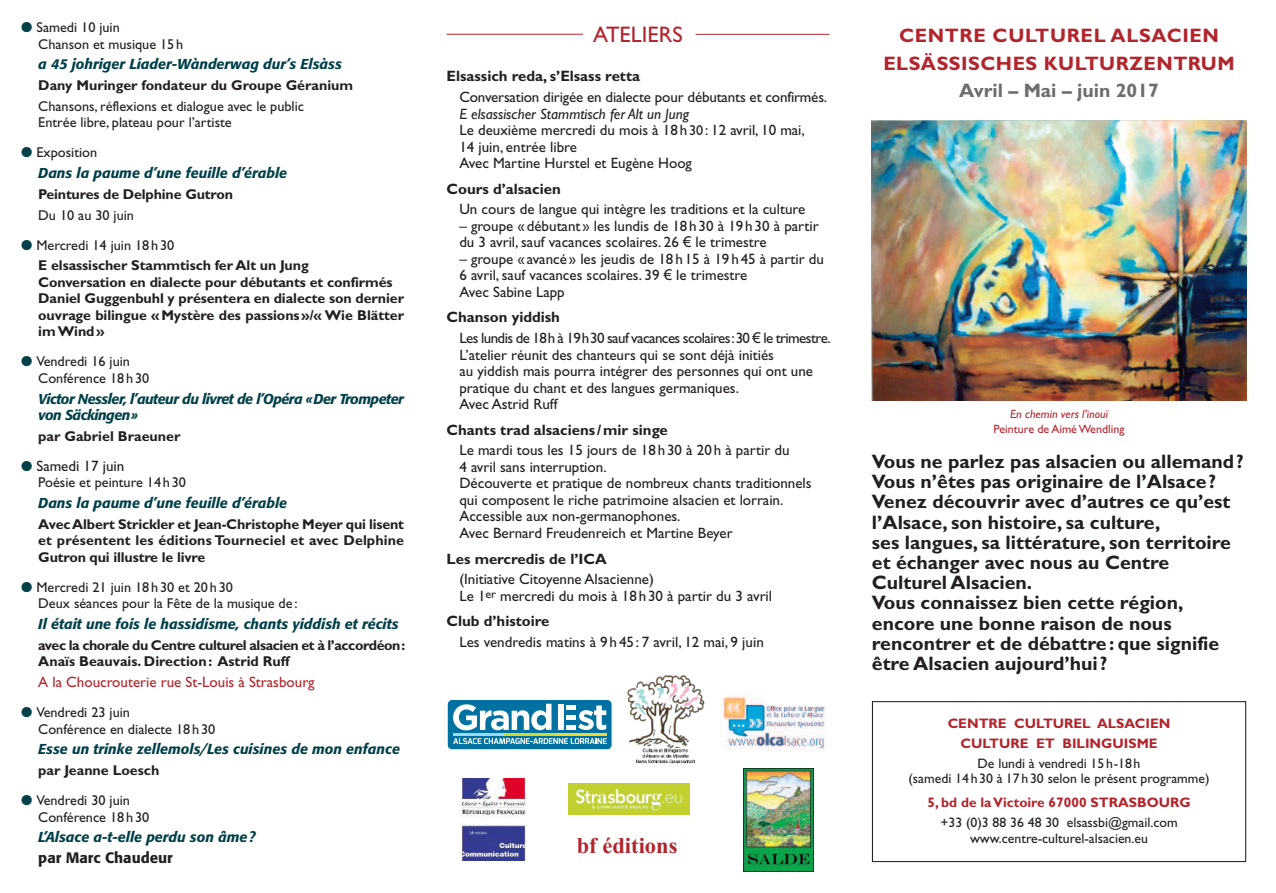
<style>
.page{position:relative;width:1276px;height:893px;background:#fff}
.page>*{position:absolute;margin:0;border:0;box-sizing:border-box;transform-origin:0 0}
.t1{font:700 22.5px "Times New Roman";color:#b1252d}
.t2{font:22.5px "Gill Sans";color:#b1252d}
.t3{font:700 19.5px/20.2px "Gill Sans";color:#231f20}
.t4{font:700 19.5px/27.6px "Gill Sans";letter-spacing:.025em;color:#b1252d;text-align:center}
.t5{font:700 19.5px "Gill Sans";color:#6c6d70}
.t6{font:15px/16.5px "Gill Sans";color:#231f20}
.t7{font:700 15px "Gill Sans";color:#231f20}
.t8{font:15px/20.7px "Gill Sans";letter-spacing:-.035em;color:#231f20}
.t9{font:15px "Gill Sans";color:#b1252d}
.t10{font:500 15px "Formata";color:#231f20}
.t11{font:700 14.25px/16.5px "Gill Sans";letter-spacing:-.005em;color:#231f20}
.t12{font:14.25px/16.5px "Gill Sans";color:#231f20}
.t13{font:italic 500 14.25px "Formata";color:#004048}
.t14{font:700 14.25px/16.5px "Gill Sans";letter-spacing:-.03em;color:#231f20}
.t15{font:italic 500 14.25px/16.5px "Formata";letter-spacing:-.035em;color:#004048}
.t16{font:13.8px/15.6px "Gill Sans";color:#231f20;text-align:center}
.t17{font:700 13.8px/19.8px "Gill Sans";color:#b1252d;text-align:center}
.t18{font:12px "Gill Sans";color:#b1252d}
.t19{font:italic 12px "Gill Sans";color:#b1252d}
.s1{color:#004048}
.s2{font-weight:400}
.s3{font-style:italic}
.s4{font-size:14.25px}
.s5{font-family:"Arial"}
.s6{font-weight:700}
</style>
<div class="page">
<hr style="left:695px;top:34px;width:134px;height:1px;background:#b1252d">
<hr style="left:446px;top:34px;width:137px;height:1px;background:#b1252d">
<img style="left:872px;top:120px;width:374px;height:281px">
<img style="left:460px;top:778px;width:67px;height:83px">
<img style="left:627px;top:675px;width:78px;height:89px">
<img style="left:720px;top:694px;width:105px;height:56px">
<img style="left:568px;top:784px;width:122px;height:30px">
<img style="left:743px;top:768px;width:70px;height:103px">
<div style="left:447px;top:699px;width:165px;height:51px;background:#0072a2;border-radius:5px"></div>
<div style="left:446px;top:699px;width:167px;height:51px;border:1px solid #fff;border-radius:5px"></div>
<svg style="left:453px;top:738px;width:153px;height:6px"></svg>
<svg style="left:453px;top:704px;width:98px;height:26px"></svg>
<svg style="left:578px;top:705px;width:28px;height:25px"></svg>
<div style="left:566px;top:725px;width:9px;height:5px;background:#fff"></div>
<hr style="left:566px;top:715px;width:10px;height:4px;background:#fff">
<div style="left:566px;top:704px;width:10px;height:5px;background:#fff"></div>
<div style="left:558px;top:704px;width:6px;height:26px;background:#fff"></div>
<hr style="left:453px;top:733px;width:51px;height:2px;background:#9fd8ec">
<hr style="left:504px;top:733px;width:51px;height:2px;background:#d8d825">
<hr style="left:555px;top:733px;width:52px;height:2px;background:#f9d529">
<div style="left:872px;top:701px;width:374px;height:161px;border:1px solid #231f20"></div>
<p class="t12" style="left:38px;top:20px;width:147px;text-indent:-17px"><span class="s1">●</span> Samedi 10 juin<br>Chanson et musique 15h</p>
<p class="t13" style="left:38px;top:58px;width:305px">a 45 johriger Liader-Wànderwag dur’s Elsàss</p>
<p class="t11" style="left:38px;top:78px;width:316px">Dany Muringer fondateur du Groupe Géranium</p>
<p class="t12" style="left:38px;top:99px;width:267px">Chansons, réflexions et dialogue avec le public<br>Entrée libre, plateau pour l’artiste</p>
<p class="t12" style="left:21px;top:146px;width:77px"><span class="s1">●</span> Exposition</p>
<p class="t13" style="left:38px;top:167px;width:250px">Dans la paume d’une feuille d’érable</p>
<p class="t11" style="left:38px;top:187px;width:196px">Peintures de Delphine Gutron</p>
<p class="t12" style="left:38px;top:208px;width:97px">Du 10 au 30 juin</p>
<p class="t11" style="left:38px;top:236px;width:272px;line-height:20.7px;text-indent:-17px"><span class="s1">●</span> <span class="s2">Mercredi 14 juin 18h30<br></span>E elsassischer Stammtisch fer Alt un Jung</p>
<p class="t11" style="left:38px;top:275px;width:367px">Conversation en dialecte pour débutants et confirmés Daniel Guggenbuhl y présentera en dialecte son dernier ouvrage bilingue «Mystère des passions»/« Wie Blätter imWind»</p>
<p class="t12" style="left:38px;top:355px;width:112px;text-indent:-17px"><span class="s1">●</span> Vendredi 16 juin<br>Conférence 18h30</p>
<p class="t15" style="left:38px;top:392px;width:367px">Victor Nessler, l’auteur du livret de l’Opéra «Der Trompeter von Säckingen»</p>
<p class="t11" style="left:38px;top:429px;width:144px">par Gabriel Braeuner</p>
<p class="t6" style="left:21px;top:459px;width:104px"><span class="s1">●</span> Samedi 17 juin</p>
<p class="t12" style="left:38px;top:476px;width:149px">Poésie et peinture 14h30</p>
<p class="t13" style="left:38px;top:497px;width:250px">Dans la paume d’une feuille d’érable</p>
<p class="t11" style="left:38px;top:517px;width:367px;text-align:justify">AvecAlbert Strickler et Jean-Christophe Meyer qui lisent et présentent les éditions Tourneciel et avec Delphine Gutron qui illustre le livre</p>
<p class="t12" style="left:38px;top:580px;width:261px;text-indent:-17px"><span class="s1">●</span> Mercredi 21 juin 18 h 30 et 20h30<br>Deux séances pour la Fête de la musique de :</p>
<p class="t13" style="left:38px;top:618px;width:362px">Il était une fois le hassidisme, chants yiddish et récits</p>
<p class="t14" style="left:38px;top:638px;width:369px">avec la chorale du Centre culturel alsacien et à l’accordéon:<br>Anaïs Beauvais. Direction: Astrid Ruff</p>
<p class="t9" style="left:38px;top:676px;width:278px">A la Choucrouterie rue St-Louis à Strasbourg</p>
<p class="t12" style="left:38px;top:705px;width:178px;text-indent:-17px"><span class="s1">●</span> Vendredi 23 juin<br>Conférence en dialecte 18h30</p>
<p class="t13" style="left:38px;top:743px;width:363px">Esse un trinke zellemols/Les cuisines de mon enfance</p>
<p class="t11" style="left:38px;top:763px;width:123px">par Jeanne Loesch</p>
<p class="t12" style="left:38px;top:793px;width:112px;text-indent:-17px"><span class="s1">●</span> Vendredi 30 juin<br>Conférence 18h 30</p>
<p class="t13" style="left:38px;top:831px;width:219px">L’Alsace a-t-elle perdu son âme?</p>
<p class="t10" style="left:38px;top:851px;width:136px">par Marc Chaudeur</p>
<h1 class="t2" style="left:593px;top:26px;width:91px">ATELIERS</h1>
<p class="t7" style="left:446px;top:71px;width:195px">Elsassich reda, s’Elsass retta</p>
<p class="t6" style="left:459px;top:90px;width:369px">Conversation dirigée en dialecte pour débutants et confirmés.</p>
<p class="t6" style="left:459px;top:107px;width:347px"><span class="s3">E elsassischer Stammtisch fer Alt un Jung<br></span>Le deuxième mercredi du mois à 18h<span class="s4">30</span> : 12 avril, 10 mai, 14 juin, entrée libre<br>Avec Martine Hurstel et Eugène Hoog</p>
<p class="t7" style="left:446px;top:183px;width:116px">Cours d’alsacien</p>
<p class="t6" style="left:459px;top:203px;width:347px">Un cours de langue qui intègre les traditions et la culture</p>
<p class="t6" style="left:459px;top:219px;width:361px">– groupe «débutant » les lundis de 18h30 à 19h30 à partir du 3 avril, sauf vacances scolaires. 26 <span class="s5">€</span> le trimestre</p>
<p class="t6" style="left:459px;top:252px;width:366px">– groupe « avancé » les jeudis de 18 h 15 à 19h45 à partir du<br>6 avril, sauf vacances scolaires. 39 <span class="s5">€</span> le trimestre<br>Avec Sabine Lapp</p>
<p class="t8" style="left:459px;top:308px;width:373px;text-indent:-13px"><span class="s6">Chanson yiddish<br></span>Les lundis de 18h à 19h30 sauf vacances scolaires:30 <span class="s5">€</span> le trimestre.</p>
<p class="t6" style="left:459px;top:348px;width:355px">L’atelier réunit des chanteurs qui se sont déjà initiés<br>au yiddish mais pourra intégrer des personnes qui ont une pratique du chant et des langues germaniques.<br>Avec Astrid Ruff</p>
<p class="t7" style="left:446px;top:424px;width:223px">Chants trad alsaciens /mir singe</p>
<p class="t6" style="left:459px;top:444px;width:354px">Le mardi tous les 15 jours de 18h30 à 20h à partir du<br>4 avril sans interruption.<br>Découverte et pratique de nombreux chants traditionnels qui composent le riche patrimoine alsacien et lorrain.<br>Accessible aux non-germanophones.<br>Avec Bernard Freudenreich et Martine Beyer</p>
<p class="t7" style="left:446px;top:553px;width:162px">Les mercredis de l’ICA</p>
<p class="t6" style="left:459px;top:572px;width:314px">(Initiative Citoyenne Alsacienne)<br>Le 1<sup>er</sup> mercredi du mois à 18h30 à partir du 3 avril</p>
<p class="t7" style="left:446px;top:615px;width:104px">Club d’histoire</p>
<p class="t6" style="left:459px;top:635px;width:306px">Les vendredis matins à 9h45: 7 avril, 12 mai, 9 juin</p>
<h1 class="t1" style="left:577px;top:832px;width:102px">bf éditions</h1>
<h2 class="t4" style="left:883px;top:23px;width:353px">CENTRE CULTUREL ALSACIEN<br>ELSÄSSISCHES KULTURZENTRUM</h2>
<h2 class="t5" style="left:959px;top:83px;width:201px">Avril – Mai – juin 2017</h2>
<p class="t19" style="left:1010px;top:409px;width:99px">En chemin vers l’inouï</p>
<p class="t18" style="left:993px;top:424px;width:132px">Peinture de AiméWendling</p>
<p class="t3" style="left:872px;top:453px;width:373px">Vous ne parlez pas alsacien ou allemand?<br>Vous n’êtes pas originaire de l’Alsace?<br>Venez découvrir avec d’autres ce qu’est l’Alsace, son histoire, sa culture,<br>ses langues, sa littérature, son territoire et échanger avec nous au Centre Culturel Alsacien.<br>Vous connaissez bien cette région, encore une bonne raison de nous rencontrer et de débattre: que signifie être Alsacien aujourd’hui?</p>
<p class="t17" style="left:947px;top:715px;width:224px">CENTRE CULTUREL ALSACIEN<br>CULTURE ET BILINGUISME</p>
<p class="t16" style="left:908px;top:756px;width:303px">De lundi à vendredi 15 h-18 h<br>(samedi 14 h 30 à 17 h 30 selon le présent programme)</p>
<p class="t17" style="left:927px;top:794px;width:265px">5, bd de laVictoire 67000 STRASBOURG</p>
<p class="t16" style="left:940px;top:816px;width:239px">+33 (0)3 88 36 48 30 elsassbi@gmail.com www.centre-culturel-alsacien.eu</p>
</div>
